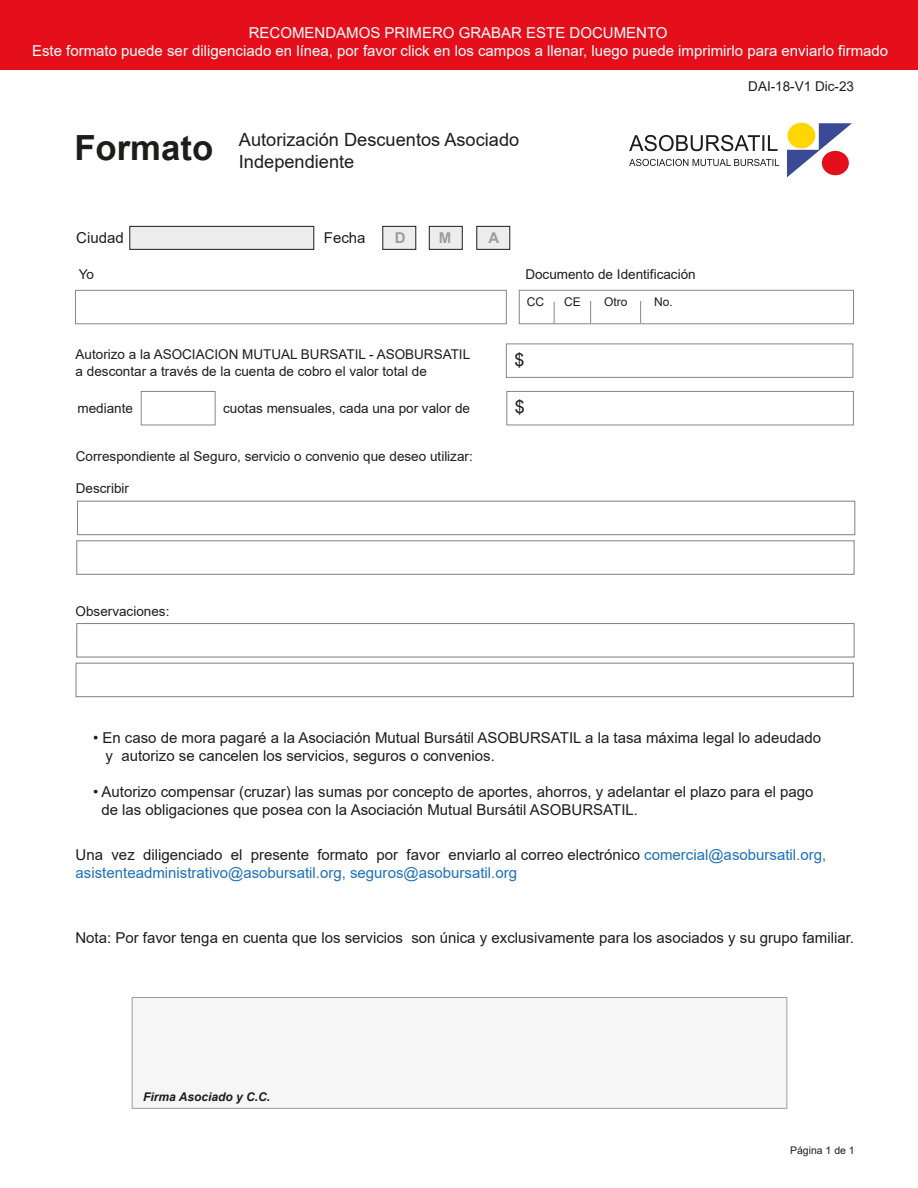
<style>
.page{position:relative;width:918px;height:1188px;background:#fff}
.page>*{position:absolute;margin:0;border:0;box-sizing:border-box;transform-origin:0 0}
.t1{font:18.15px/21.9px "Arial";color:#1d1d1b;text-align:center}
.t2{font:18px "Arial";color:#1d1d1b}
.t3{font:15px/18px "Arial";color:#1d1d1b}
.t4{font:15px/18px "Arial";color:#1d71b8}
.t5{font:15px/18px "Arial";color:#fff;text-align:center}
.t6{font:700 15px "Arial";color:#9d9d9c}
.t7{font:13.5px/16.2px "Arial";color:#1d1d1b}
.t8{font:italic 700 12px "Arial";color:#1d1d1b}
.t9{font:12px "Arial";color:#1d1d1b}
.t10{font:10.5px "Arial";color:#1d1d1b}
.s1{font-weight:700;font-size:34.65px}
.s2{color:#1d1d1b}
</style>
<div class="page">
<svg style="left:629px;top:135px;width:149px;height:16px"></svg>
<svg style="left:629px;top:159px;width:150px;height:7px"></svg>
<svg style="left:787px;top:123px;width:65px;height:54px"></svg>
<div style="left:788px;top:123px;width:27px;height:25px;background:#ffd600;border-radius:50%"></div>
<div style="left:822px;top:151px;width:27px;height:24px;background:#e40f1b;border-radius:50%"></div>
<div style="left:129px;top:226px;width:185px;height:24px;background:#ededed;border:1px solid #1d1d1b"></div>
<div style="left:382px;top:226px;width:34px;height:24px;background:#ededed;border:1px solid #1d1d1b"></div>
<div style="left:429px;top:226px;width:34px;height:24px;background:#ededed;border:1px solid #1d1d1b"></div>
<div style="left:476px;top:226px;width:34px;height:24px;background:#ededed;border:1px solid #1d1d1b"></div>
<div style="left:75px;top:290px;width:432px;height:34px;border:1px solid #878787"></div>
<div style="left:0;top:0;width:918px;height:69px;background:#e40f1b"></div>
<div style="left:519px;top:290px;width:335px;height:34px;border:1px solid #878787"></div>
<svg style="left:554px;top:302px;width:1px;height:22px"></svg>
<svg style="left:590px;top:301px;width:1px;height:22px"></svg>
<svg style="left:640px;top:301px;width:1px;height:22px"></svg>
<div style="left:506px;top:344px;width:347px;height:34px;border:1px solid #878787"></div>
<div style="left:506px;top:391px;width:348px;height:34px;border:1px solid #878787"></div>
<div style="left:141px;top:391px;width:75px;height:34px;border:1px solid #878787"></div>
<div style="left:77px;top:501px;width:778px;height:34px;border:1px solid #878787"></div>
<div style="left:76px;top:540px;width:779px;height:35px;border:1px solid #878787"></div>
<div style="left:76px;top:623px;width:779px;height:35px;border:1px solid #878787"></div>
<div style="left:76px;top:663px;width:778px;height:34px;border:1px solid #878787"></div>
<div style="left:132px;top:997px;width:655px;height:112px;background:#f6f6f6;border:1px solid #9d9d9c"></div>
<p class="t5" style="left:32px;top:23px;width:858px">RECOMENDAMOS PRIMERO GRABAR ESTE DOCUMENTO<br>Este formato puede ser diligenciado en línea, por favor click en los campos a llenar, luego puede imprimirlo para enviarlo firmado</p>
<p class="t1" style="left:74px;top:129px;width:446px"><span class="s1">Formato</span> Autorización Descuentos Asociado<br>Independiente</p>
<p class="t3" style="left:76px;top:229px;width:49px">Ciudad</p>
<p class="t3" style="left:324px;top:229px;width:43px">Fecha</p>
<p class="t6" style="left:395px;top:228px;width:12px">D</p>
<p class="t6" style="left:439px;top:228px;width:14px">M</p>
<p class="t6" style="left:488px;top:228px;width:12px">A</p>
<p class="t7" style="left:79px;top:266px;width:17px">Yo</p>
<p class="t7" style="left:525px;top:266px;width:172px">Documento de Identificación</p>
<p class="t9" style="left:527px;top:293px;width:19px">CC</p>
<p class="t9" style="left:564px;top:293px;width:18px">CE</p>
<p class="t9" style="left:604px;top:293px;width:25px">Otro</p>
<p class="t9" style="left:654px;top:293px;width:20px">No.</p>
<p class="t7" style="left:76px;top:346px;width:396px">Autorizo a la ASOCIACION MUTUAL BURSATIL - ASOBURSATIL a descontar a través de la cuenta de cobro el valor total de</p>
<p class="t2" style="left:514px;top:347px;width:12px">$</p>
<p class="t7" style="left:78px;top:400px;width:57px">mediante</p>
<p class="t7" style="left:223px;top:400px;width:248px">cuotas mensuales, cada una por valor de</p>
<p class="t2" style="left:515px;top:394px;width:12px">$</p>
<p class="t7" style="left:76px;top:448px;width:398px">Correspondiente al Seguro, servicio o convenio que deseo utilizar:</p>
<p class="t7" style="left:76px;top:480px;width:55px">Describir</p>
<p class="t7" style="left:76px;top:603px;width:95px">Observaciones:</p>
<p class="t7" style="left:748px;top:78px;width:107px">DAI-18-V1 Dic-23</p>
<p class="t3" style="left:106px;top:728px;width:717px;text-indent:-13px">• En caso de mora pagaré a la Asociación Mutual Bursátil ASOBURSATIL a la tasa máxima legal lo adeudado y autorizo se cancelen los servicios, seguros o convenios.</p>
<p class="t3" style="left:101px;top:782px;width:714px;text-indent:-8px">• Autorizo compensar (cruzar) las sumas por concepto de aportes, ahorros, y adelantar el plazo para el pago de las obligaciones que posea con la Asociación Mutual Bursátil ASOBURSATIL.</p>
<p class="t4" style="left:76px;top:846px;width:752px"><span class="s2">Una vez diligenciado el presente formato por favor enviarlo al correo electrónico</span> comercial@asobursatil.org, asistenteadministrativo@asobursatil.org, seguros@asobursatil.org</p>
<p class="t3" style="left:75px;top:929px;width:780px">Nota: Por favor tenga en cuenta que los servicios son única y exclusivamente para los asociados y su grupo familiar.</p>
<p class="t8" style="left:143px;top:1089px;width:128px">Firma Asociado y C.C.</p>
<p class="t10" style="left:790px;top:1143px;width:66px">Página 1 de 1</p>
</div>
